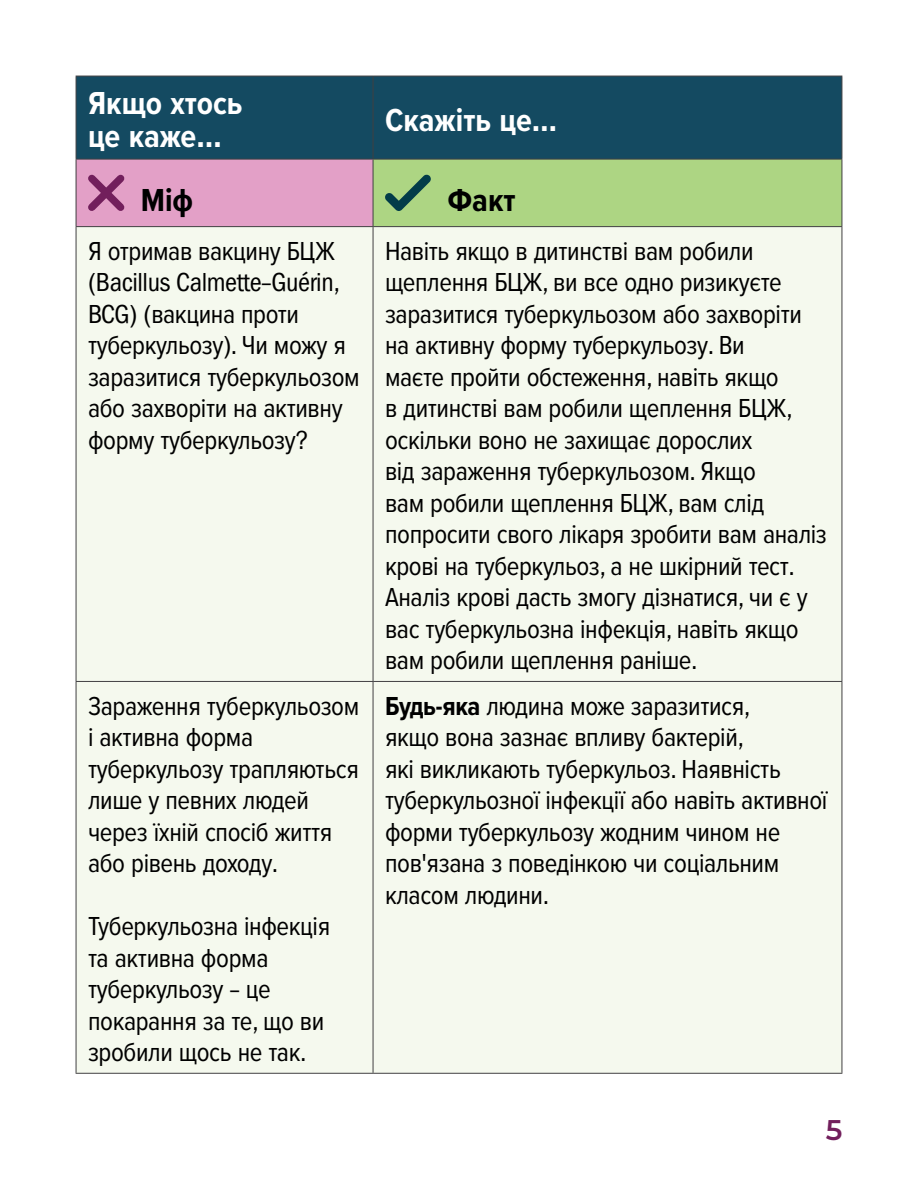
<style>
.page{position:relative;width:918px;height:1188px;background:#fff}
.page>*{position:absolute;margin:0;border:0;box-sizing:border-box;transform-origin:0 0}
.Chart_White{font:700 33px/33px "Proxima Nova Cond";color:#fff}
.Chart_White-2{font:700 33px "Proxima Nova Cond";color:#000}
.Folio_Page_Number{font:600 28.5px "Montserrat";color:#721f5c}
.Chart_Black{font:27px/31.5px "Proxima Nova Cond";letter-spacing:-.015em;color:#000}
.s1{font-family:"Franklin Gothic LT Pro Cn Dm";font-weight:400}
.s2{font-family:"Franklin Gothic LT Pro";font-stretch:condensed}
.s3{font-weight:700}
.s4{font-family:"Franklin Gothic LT Pro Cn Dm"}
</style>
<div class="page">
<div style="left:77px;top:77px;width:764px;height:82px;background:#144a61"></div>
<div style="left:76px;top:159px;width:297px;height:68px;background:#e3a0c7"></div>
<div style="left:373px;top:159px;width:469px;height:68px;background:#add583"></div>
<div style="left:77px;top:227px;width:764px;height:846px;background:#f5f9ee"></div>
<hr style="left:76px;top:76px;width:297px;height:1px;background:#414042">
<hr style="left:76px;top:77px;width:1px;height:82px;background:#414042">
<hr style="left:373px;top:76px;width:469px;height:1px;background:#414042">
<hr style="left:373px;top:77px;width:1px;height:82px;background:#414042">
<hr style="left:841px;top:77px;width:1px;height:82px;background:#414042">
<hr style="left:76px;top:159px;width:297px;height:1px;background:#414042">
<hr style="left:373px;top:159px;width:469px;height:1px;background:#414042">
<hr style="left:76px;top:160px;width:1px;height:66px;background:#414042">
<hr style="left:373px;top:160px;width:1px;height:66px;background:#414042">
<hr style="left:841px;top:160px;width:1px;height:66px;background:#414042">
<hr style="left:76px;top:226px;width:297px;height:1px;background:#414042">
<hr style="left:76px;top:227px;width:1px;height:454px;background:#414042">
<hr style="left:373px;top:226px;width:469px;height:1px;background:#414042">
<hr style="left:373px;top:227px;width:1px;height:454px;background:#414042">
<hr style="left:841px;top:227px;width:1px;height:454px;background:#414042">
<hr style="left:76px;top:681px;width:297px;height:1px;background:#414042">
<hr style="left:76px;top:682px;width:1px;height:391px;background:#414042">
<hr style="left:373px;top:681px;width:469px;height:1px;background:#414042">
<hr style="left:373px;top:682px;width:1px;height:391px;background:#414042">
<hr style="left:841px;top:682px;width:1px;height:391px;background:#414042">
<hr style="left:76px;top:1073px;width:297px;height:1px;background:#414042">
<hr style="left:373px;top:1073px;width:469px;height:1px;background:#414042">
<svg style="left:88px;top:174px;width:37px;height:37px"></svg>
<svg style="left:385px;top:174px;width:46px;height:37px"></svg>
<p class="Chart_White" style="left:88px;top:86px;width:156px">Якщо хтось це каже<span class="s1">…</span></p>
<p class="Chart_White" style="left:385px;top:102px;width:174px">Скажіть це<span class="s1">…</span></p>
<p class="Chart_White-2" style="left:141px;top:176px;width:54px">Міф</p>
<p class="Chart_White-2" style="left:447px;top:176px;width:70px">Факт</p>
<p class="Chart_Black" style="left:88px;top:234px;width:273px">Я отримав вакцину БЦЖ <span class="s2">(Bacillus Calmette–Guérin,<br>BCG) (</span>вакцина проти туберкульозу<span class="s2">).</span> Чи можу я заразитися туберкульозом або захворіти на активну форму туберкульозу<span class="s2">?</span></p>
<p class="Chart_Black" style="left:385px;top:234px;width:443px">Навіть якщо в дитинстві вам робили щеплення БЦЖ<span class="s2">,</span> ви все одно ризикуєте заразитися туберкульозом або захворіти на активну форму туберкульозу<span class="s2">.</span> Ви<br>маєте пройти обстеження<span class="s2">,</span> навіть якщо<br>в дитинстві вам робили щеплення БЦЖ<span class="s2">, </span>оскільки воно не захищає дорослих<br>від зараження туберкульозом<span class="s2">.</span> Якщо<br>вам робили щеплення БЦЖ<span class="s2">,</span> вам слід попросити свого лікаря зробити вам аналіз крові на туберкульоз<span class="s2">,</span> а не шкірний тест<span class="s2">.<br></span>Аналіз крові дасть змогу дізнатися<span class="s2">,</span> чи є у вас туберкульозна інфекція<span class="s2">,</span> навіть якщо вам робили щеплення раніше<span class="s2">.</span></p>
<p class="Chart_Black" style="left:88px;top:689px;width:273px">Зараження туберкульозом і активна форма туберкульозу трапляються лише у певних людей через їхній спосіб життя або рівень доходу<span class="s2">.</span></p>
<p class="Chart_Black" style="left:88px;top:909px;width:244px">Туберкульозна інфекція та активна форма туберкульозу <span class="s2">–</span> це покарання за те<span class="s2">,</span> що ви зробили щось не так<span class="s2">.</span></p>
<p class="Chart_Black" style="left:385px;top:689px;width:444px"><span class="s3">Будь</span><span class="s4">-</span><span class="s3">яка</span> людина може заразитися<span class="s2">,<br></span>якщо вона зазнає впливу бактерій<span class="s2">,<br></span>які викликають туберкульоз<span class="s2">.</span> Наявність туберкульозної інфекції або навіть активної форми туберкульозу жодним чином не пов<span class="s2">'</span>язана з поведінкою чи соціальним класом людини<span class="s2">.</span></p>
<p class="Folio_Page_Number" style="left:826px;top:1110px;width:18px">5</p>
</div>
